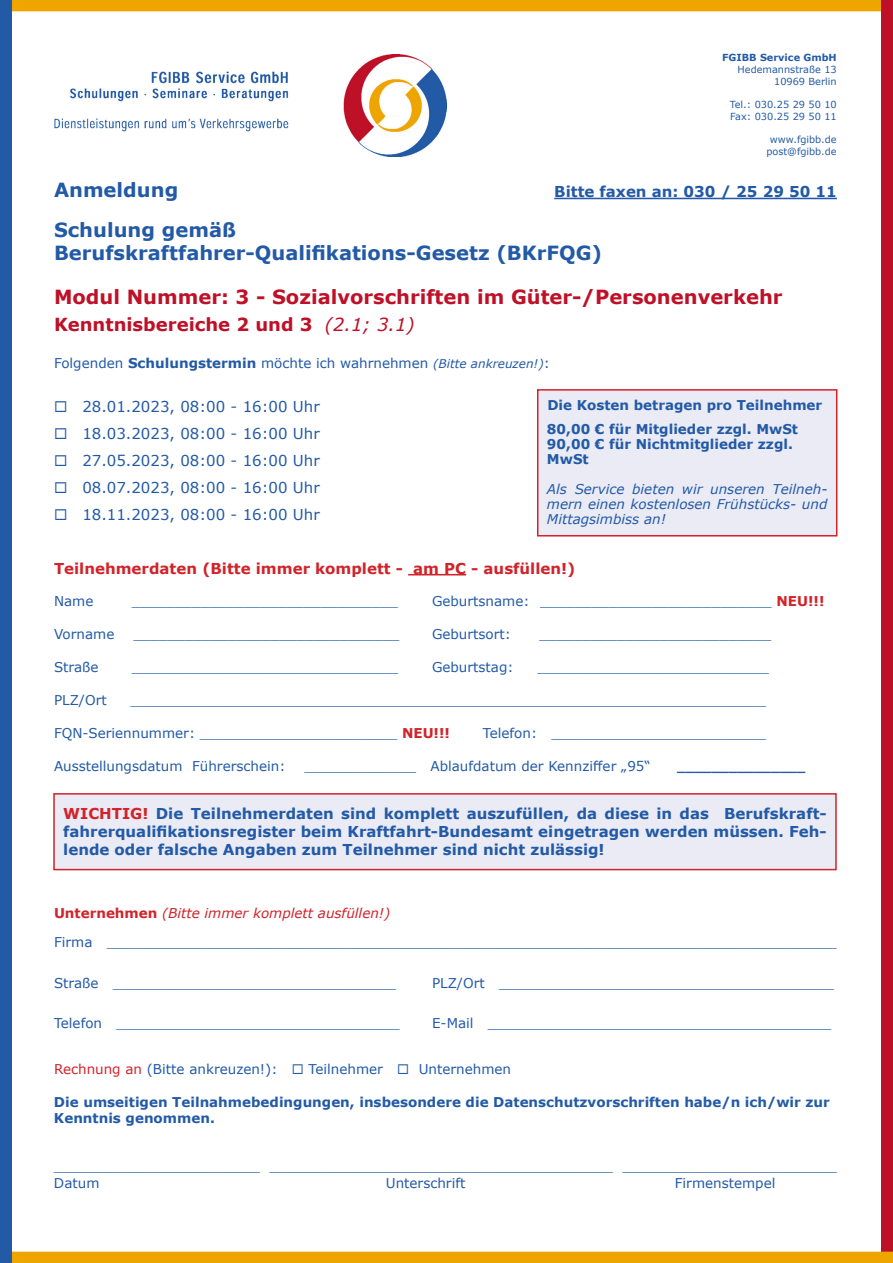
<style>
.page{position:relative;width:893px;height:1263px;background:#fff}
.page>*{position:absolute;margin:0;border:0;box-sizing:border-box;transform-origin:0 0}
.t1{font:700 19.5px/23.4px "Verdana";color:#235aa6}
.t2{font:700 19.5px "Verdana";color:#be1128}
.t3{font:700 18px "Verdana";color:#be1128}
.t4{font:700 15px/18px "Verdana";color:#235aa6;text-align:justify}
.t5{font:15px "Verdana";color:#235aa6}
.t6{font:700 15px "Verdana";color:#d1232a}
.t7{font:13.5px/16.2px "Verdana";color:#235aa6}
.t8{font:700 13.5px/16.2px "Verdana";color:#235aa6}
.t9{font:italic 13.5px/15px "Verdana";color:#235aa6;text-align:justify}
.t10{font:italic 13.5px "Verdana";color:#d1232a}
.t11{font:700 12px "Verdana";color:#235aa6}
.t12{font:9.75px/11.7px "Verdana";color:#235aa6;text-align:right}
.t13{font:700 9.75px "Verdana";color:#235aa6}
.s1{font-weight:400;font-style:italic}
.s2{font-weight:700}
.s3{font-style:italic;font-size:12px}
.s4{font-weight:700;color:#d1232a}
.s5{color:#d1232a}
.s6{font-weight:700;font-style:normal}
</style>
<div class="page">
<hr style="left:554px;top:198px;width:283px;height:1px;background:#235aa6">
<hr style="left:408px;top:574px;width:58px;height:1px;background:#d1232a">
<img style="left:54px;top:54px;width:392px;height:103px">
<div style="left:11px;top:0;width:871px;height:11px;background:#efa500"></div>
<div style="left:882px;top:0;width:11px;height:1263px;background:#be1128"></div>
<svg style="left:11px;top:1251px;width:882px;height:12px;background:#efa90e"></svg>
<div style="left:0;top:0;width:11px;height:1263px;background:#235aa6"></div>
<div style="left:54px;top:794px;width:782px;height:75px;background:#eaebf5"></div>
<div style="left:53px;top:793px;width:784px;height:77px;border:2px solid #d1232a"></div>
<div style="left:538px;top:390px;width:299px;height:146px;background:#eaebf5"></div>
<div style="left:537px;top:389px;width:300px;height:147px;border:2px solid #d1232a"></div>
<p class="t13" style="left:722px;top:51px;width:116px">FGIBB Service GmbH</p>
<p class="t12" style="left:738px;top:64px;width:101px">Hedemannstraße 13<br>10969 Berlin</p>
<p class="t12" style="left:730px;top:99px;width:108px;text-align:left">Tel.: 030.25 29 50 10<br>Fax: 030.25 29 50 11</p>
<p class="t12" style="left:766px;top:134px;width:72px;text-align:center">www.fgibb.de post@fgibb.de</p>
<h1 class="t1" style="left:54px;top:178px;width:126px">Anmeldung</h1>
<p class="t4" style="left:554px;top:183px;width:284px">Bitte faxen an: 030 / 25 29 50 11</p>
<h1 class="t1" style="left:54px;top:218px;width:550px">Schulung gemäß<br>Berufskraftfahrer-Qualifikations-Gesetz (BKrFQG)</h1>
<h1 class="t2" style="left:54px;top:283px;width:730px">Modul Nummer: 3 - Sozialvorschriften im Güter-/Personenverkehr</h1>
<h2 class="t3" style="left:54px;top:311px;width:362px">Kenntnisbereiche 2 und 3 <span class="s1">(2.1; 3.1)</span></h2>
<p class="t7" style="left:54px;top:355px;width:497px">Folgenden <span class="s2">Schulungstermin</span> möchte ich wahrnehmen <span class="s3">(Bitte ankreuzen!)</span>:</p>
<p class="t5" style="left:54px;top:396px;width:267px">◻ 28.01.2023, 08:00 - 16:00 Uhr</p>
<p class="t5" style="left:54px;top:423px;width:267px">◻ 18.03.2023, 08:00 - 16:00 Uhr</p>
<p class="t5" style="left:54px;top:450px;width:267px">◻ 27.05.2023, 08:00 - 16:00 Uhr</p>
<p class="t5" style="left:54px;top:477px;width:267px">◻ 08.07.2023, 08:00 - 16:00 Uhr</p>
<p class="t5" style="left:54px;top:504px;width:267px">◻ 18.11.2023, 08:00 - 16:00 Uhr</p>
<p class="t6" style="left:54px;top:558px;width:523px">Teilnehmerdaten (Bitte immer komplett - am PC - ausfüllen!)</p>
<p class="t7" style="left:54px;top:593px;width:41px">Name</p>
<p class="t7" style="left:132px;top:593px;width:268px">_______________________________</p>
<p class="t7" style="left:432px;top:593px;width:394px">Geburtsname: ___________________________ <span class="s4">NEU!!!</span></p>
<p class="t7" style="left:54px;top:626px;width:62px">Vorname</p>
<p class="t7" style="left:133px;top:626px;width:268px">_______________________________</p>
<p class="t8" style="left:547px;top:393px;width:277px;line-height:24px">Die Kosten betragen pro Teilnehmer<br>80,00 € für Mitglieder zzgl. MwSt</p>
<p class="t8" style="left:547px;top:436px;width:247px;line-height:15px">90,00 € für Nichtmitglieder zzgl.<br>MwSt</p>
<p class="t9" style="left:547px;top:481px;width:282px">Als Service bieten wir unseren Teilneh&shy;mern einen kostenlosen Frühstücks- und Mittagsimbiss an!</p>
<p class="t7" style="left:432px;top:626px;width:80px">Geburtsort:</p>
<p class="t7" style="left:540px;top:626px;width:233px">___________________________</p>
<p class="t7" style="left:54px;top:659px;width:46px">Straße</p>
<p class="t7" style="left:132px;top:659px;width:268px">_______________________________</p>
<p class="t7" style="left:432px;top:659px;width:83px">Geburtstag:</p>
<p class="t7" style="left:537px;top:659px;width:233px">___________________________</p>
<p class="t7" style="left:54px;top:692px;width:54px">PLZ/Ort</p>
<p class="t7" style="left:131px;top:692px;width:637px">__________________________________________________________________________</p>
<p class="t7" style="left:54px;top:725px;width:397px">FQN-Seriennummer: _______________________ <span class="s4">NEU!!!</span></p>
<p class="t7" style="left:483px;top:725px;width:285px">Telefon: _________________________</p>
<p class="t7" style="left:54px;top:758px;width:233px">Ausstellungsdatum Führerschein:</p>
<p class="t7" style="left:305px;top:758px;width:348px">_____________ Ablaufdatum der Kennziffer „95“</p>
<p class="t11" style="left:677px;top:758px;width:129px">_______________</p>
<p class="t4" style="left:63px;top:805px;width:765px"><span class="s5">WICHTIG!</span> Die Teilnehmerdaten sind komplett auszufüllen, da diese in das Berufskraft&shy;fahrerqualifikationsregister beim Kraftfahrt-Bundesamt eingetragen werden müssen. Feh&shy;lende oder falsche Angaben zum Teilnehmer sind nicht zulässig!</p>
<p class="t10" style="left:54px;top:903px;width:338px"><span class="s6">Unternehmen</span> (Bitte immer komplett ausfüllen!)</p>
<p class="t7" style="left:54px;top:934px;width:784px">Firma _____________________________________________________________________________________</p>
<p class="t7" style="left:54px;top:974px;width:344px">Straße _________________________________</p>
<p class="t7" style="left:432px;top:974px;width:403px">PLZ/Ort _______________________________________</p>
<p class="t7" style="left:54px;top:1015px;width:347px">Telefon _________________________________</p>
<p class="t7" style="left:432px;top:1015px;width:401px">E-Mail ________________________________________</p>
<p class="t7" style="left:54px;top:1061px;width:459px"><span class="s5">Rechnung an</span> (Bitte ankreuzen!): ◻ Teilnehmer ◻ Unternehmen</p>
<p class="t8" style="left:54px;top:1093px;width:777px">Die umseitigen Teilnahmebedingungen, insbesondere die Datenschutzvorschriften habe/n ich/wir zur<br>Kenntnis genommen.</p>
<p class="t7" style="left:54px;top:1158px;width:785px">________________________ ________________________________________ _________________________<br>Datum</p>
<p class="t7" style="left:386px;top:1174px;width:81px">Unterschrift</p>
<p class="t7" style="left:675px;top:1174px;width:102px">Firmenstempel</p>
</div>
